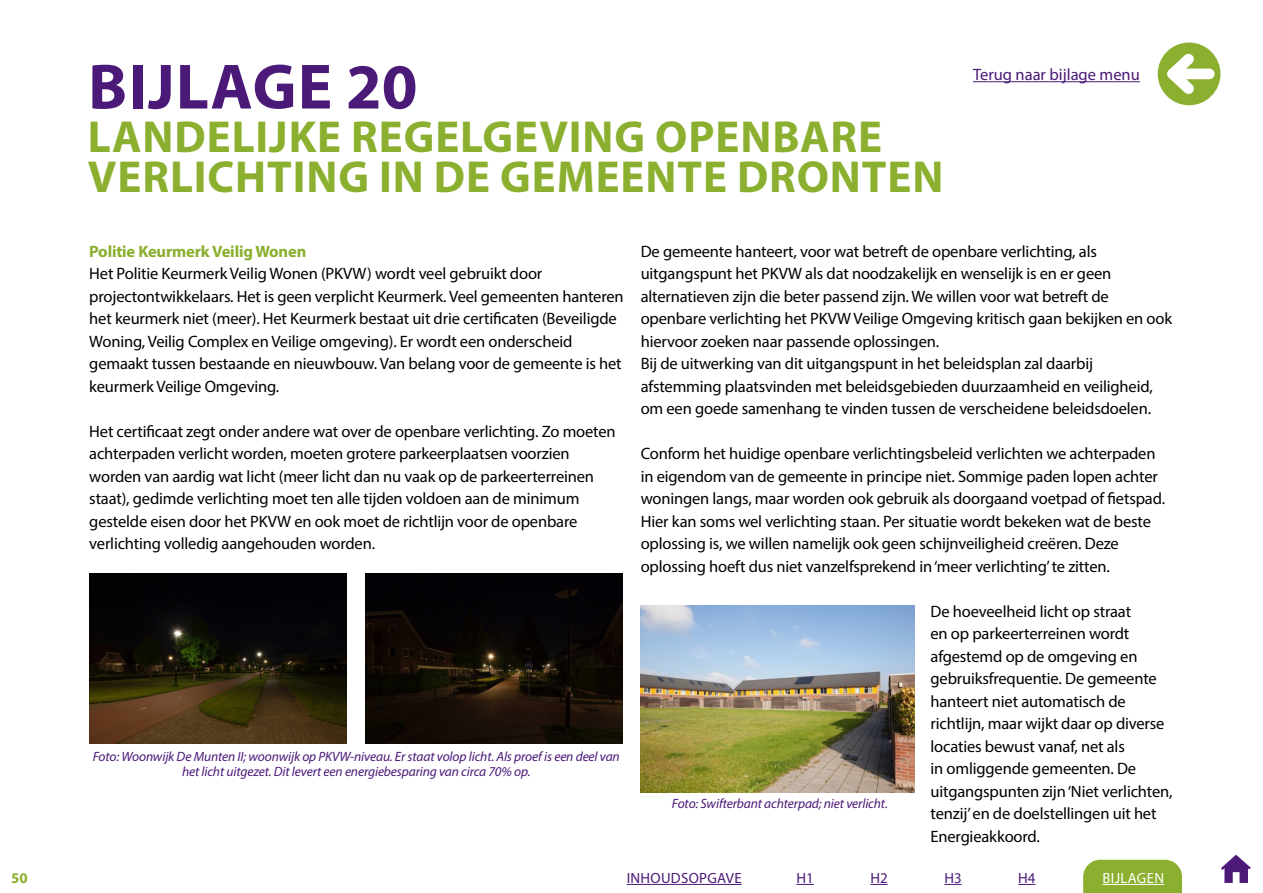
<style>
.page{position:relative;width:1263px;height:893px;background:#fff}
.page>*{position:absolute;margin:0;border:0;box-sizing:border-box;transform-origin:0 0}
.t1{font:700 64.5px "Myriad Pro";letter-spacing:.02em;color:#4b1978}
.t2{font:700 45px/40.5px "Myriad Pro";letter-spacing:.02em;color:#8baf2e}
.t3{font:16.5px/22.5px "Myriad Pro";letter-spacing:-.01em;color:#000}
.t4{font:700 16.5px "Myriad Pro";letter-spacing:-.01em;color:#8baf2e}
.t5{font:16.5px "Myriad Pro";color:#4b1978}
.t6{font:14.85px "Myriad Pro";letter-spacing:.02em;color:#4b1978}
.t7{font:14.85px "Myriad Pro";letter-spacing:.02em;color:#fff}
.t8{font:700 14.85px "Myriad Pro";color:#8baf2e}
.t9{font:italic 13.5px/15px "Myriad Pro";letter-spacing:-.01em;color:#4b1978;text-align:center}
</style>
<div class="page">
<svg style="left:1221px;top:855px;width:30px;height:28px"></svg>
<div style="left:1083px;top:860px;width:99px;height:33px;background:#8baf2e"></div>
<hr style="left:627px;top:884px;width:115px;height:1px;background:#4b1978">
<hr style="left:1102px;top:884px;width:62px;height:1px;background:#fff">
<svg style="left:796px;top:884px;width:18px;height:1px"></svg>
<svg style="left:870px;top:884px;width:18px;height:1px"></svg>
<svg style="left:944px;top:884px;width:17px;height:1px"></svg>
<svg style="left:1018px;top:884px;width:17px;height:1px"></svg>
<div style="left:1158px;top:43px;width:62px;height:62px;background:#8baf2e;border-radius:50%"></div>
<div style="left:1172px;top:69px;width:37px;height:10px;background:#fff"></div>
<svg style="left:1157px;top:44px;width:47px;height:60px"></svg>
<img style="left:90px;top:573px;width:257px;height:170px">
<img style="left:366px;top:573px;width:257px;height:170px">
<img style="left:641px;top:605px;width:274px;height:187px">
<hr style="left:973px;top:81px;width:167px;height:1px;background:#4b1978">
<h1 class="t1" style="left:88px;top:45px;width:331px">BIJLAGE 20</h1>
<h2 class="t2" style="left:88px;top:115px;width:857px">LANDELIJKE REGELGEVING OPENBARE<br>VERLICHTING IN DE GEMEENTE DRONTEN</h2>
<p class="t5" style="left:973px;top:64px;width:168px">Terug naar bijlage menu</p>
<p class="t4" style="left:89px;top:240px;width:219px">Politie Keurmerk Veilig Wonen</p>
<p class="t3" style="left:89px;top:262px;width:536px">Het Politie Keurmerk Veilig Wonen (PKVW) wordt veel gebruikt door projectontwikkelaars. Het is geen verplicht Keurmerk. Veel gemeenten hanteren het keurmerk niet (meer). Het Keurmerk bestaat uit drie certificaten (Beveiligde Woning, Veilig Complex en Veilige omgeving). Er wordt een onderscheid gemaakt tussen bestaande en nieuwbouw. Van belang voor de gemeente is het keurmerk Veilige Omgeving.</p>
<p class="t3" style="left:89px;top:419px;width:528px">Het certificaat zegt onder andere wat over de openbare verlichting. Zo moeten achterpaden verlicht worden, moeten grotere parkeerplaatsen voorzien worden van aardig wat licht (meer licht dan nu vaak op de parkeerterreinen staat), gedimde verlichting moet ten alle tijden voldoen aan de minimum gestelde eisen door het PKVW en ook moet de richtlijn voor de openbare verlichting volledig aangehouden worden.</p>
<p class="t9" style="left:93px;top:749px;width:528px">Foto: Woonwijk De Munten II; woonwijk op PKVW-niveau. Er staat volop licht. Als proef is een deel van het licht uitgezet. Dit levert een energiebesparing van circa 70% op.</p>
<p class="t3" style="left:641px;top:240px;width:533px">De gemeente hanteert, voor wat betreft de openbare verlichting, als uitgangspunt het PKVW als dat noodzakelijk en wenselijk is en er geen alternatieven zijn die beter passend zijn. We willen voor wat betreft de openbare verlichting het PKVW Veilige Omgeving kritisch gaan bekijken en ook hiervoor zoeken naar passende oplossingen.<br>Bij de uitwerking van dit uitgangspunt in het beleidsplan zal daarbij afstemming plaatsvinden met beleidsgebieden duurzaamheid en veiligheid, om een goede samenhang te vinden tussen de verscheidene beleidsdoelen.</p>
<p class="t3" style="left:641px;top:442px;width:526px">Conform het huidige openbare verlichtingsbeleid verlichten we achterpaden in eigendom van de gemeente in principe niet. Sommige paden lopen achter woningen langs, maar worden ook gebruik als doorgaand voetpad of fietspad.<br>Hier kan soms wel verlichting staan. Per situatie wordt bekeken wat de beste oplossing is, we willen namelijk ook geen schijnveiligheid creëren. Deze oplossing hoeft dus niet vanzelfsprekend in ‘meer verlichting’ te zitten.</p>
<p class="t3" style="left:930px;top:600px;width:244px">De hoeveelheid licht op straat<br>en op parkeerterreinen wordt afgestemd op de omgeving en gebruiksfrequentie. De gemeente hanteert niet automatisch de richtlijn, maar wijkt daar op diverse locaties bewust vanaf, net als<br>in omliggende gemeenten. De uitgangspunten zijn ‘Niet verlichten, tenzij’ en de doelstellingen uit het<br>Energieakkoord.</p>
<p class="t9" style="left:672px;top:796px;width:217px">Foto: Swifterbant achterpad; niet verlicht.</p>
<p class="t8" style="left:11px;top:868px;width:18px">50</p>
<p class="t6" style="left:627px;top:869px;width:116px">INHOUDSOPGAVE</p>
<p class="t6" style="left:796px;top:869px;width:19px">H1</p>
<p class="t6" style="left:870px;top:869px;width:19px">H2</p>
<p class="t6" style="left:944px;top:869px;width:19px">H3</p>
<p class="t6" style="left:1018px;top:869px;width:19px">H4</p>
<p class="t7" style="left:1102px;top:869px;width:63px">BIJLAGEN</p>
</div>
